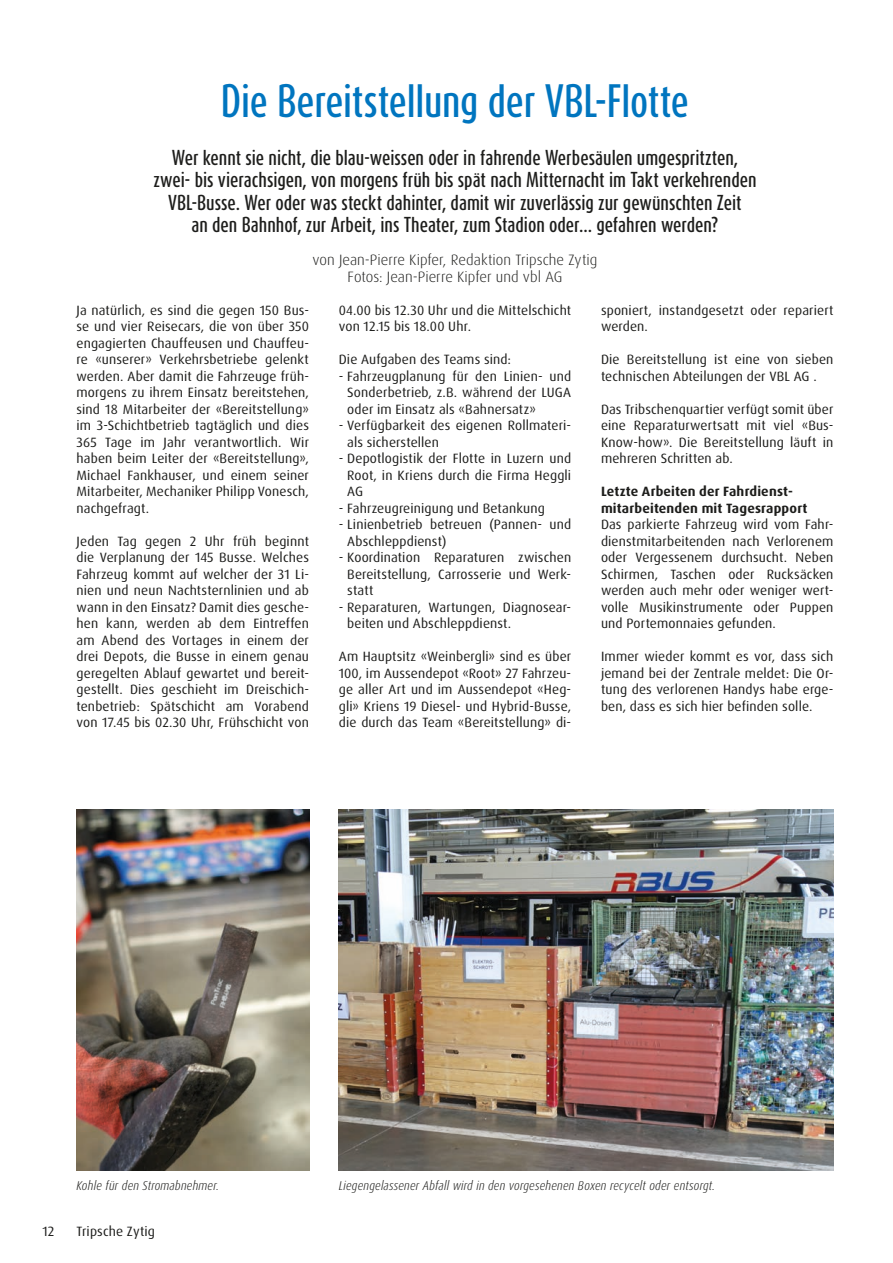
<style>
.page{position:relative;width:893px;height:1263px;background:#fff}
.page>*{position:absolute;margin:0;border:0;box-sizing:border-box;transform-origin:0 0}
.Titel{font:500 39px "Dax Compact Pro";letter-spacing:-.01em;color:#0075bf}
.Lead{font:500 18px/22.5px "Dax Compact Pro";letter-spacing:-.005em;color:#1d1d1b;text-align:center}
.Autor{font:300 15px "Dax";color:#1d1d1b}
.Grundtext{font:13.5px/16.5px "Dax Pro";letter-spacing:.01em;color:#1d1d1b;text-align:justify}
.Zwischentitel{font:700 13.5px/16.5px "Dax Pro";letter-spacing:.015em;color:#1d1d1b}
.Bildunterschrift{font:italic 300 condensed 12.75px "Dax Pro";letter-spacing:.015em;color:#1d1d1b}
</style>
<div class="page">
<img style="left:339px;top:809px;width:494px;height:361px">
<img style="left:77px;top:809px;width:232px;height:361px">
<p class="Titel" style="left:221px;top:75px;width:470px">Die Bereitstellung der VBL-Flotte</p>
<p class="Lead" style="left:153px;top:146px;width:605px">Wer kennt sie nicht, die blau-weissen oder in fahrende Werbesäulen umgespritzten, zwei- bis vierachsigen, von morgens früh bis spät nach Mitternacht im Takt verkehrenden VBL-Busse. Wer oder was steckt dahinter, damit wir zuverlässig zur gewünschten Zeit<br>an den Bahnhof, zur Arbeit, ins Theater, zum Stadion oder… gefahren werden?</p>
<p class="Autor" style="left:312px;top:252px;width:286px">von Jean-Pierre Kipfer, Redaktion Tripsche Zytig</p>
<p class="Autor" style="left:348px;top:268px;width:216px">Fotos: Jean-Pierre Kipfer und vbl AG</p>
<p class="Grundtext" style="left:77px;top:302px;width:234px">Ja natürlich, es sind die gegen 150 Bus&shy;se und vier Reisecars, die von über 350 engagierten Chauffeusen und Chauffeu&shy;re «unserer» Verkehrsbetriebe gelenkt werden. Aber damit die Fahrzeuge früh&shy;morgens zu ihrem Einsatz bereitstehen, sind 18 Mitarbeiter der «Bereitstellung» im 3-Schichtbetrieb tagtäglich und dies 365 Tage im Jahr verantwortlich. Wir haben beim Leiter der «Bereitstellung», Michael Fankhauser, und einem seiner Mitarbeiter, Mechaniker Philipp Vonesch, nachgefragt.</p>
<p class="Grundtext" style="left:77px;top:533px;width:234px">Jeden Tag gegen 2 Uhr früh beginnt die Verplanung der 145 Busse. Welches Fahrzeug kommt auf welcher der 31 Li&shy;nien und neun Nachtsternlinien und ab wann in den Einsatz? Damit dies gesche&shy;hen kann, werden ab dem Eintreffen am Abend des Vortages in einem der drei Depots, die Busse in einem genau geregelten Ablauf gewartet und bereit&shy;gestellt. Dies geschieht im Dreischich&shy;tenbetrieb: Spätschicht am Vorabend von 17.45 bis 02.30 Uhr, Frühschicht von</p>
<p class="Grundtext" style="left:339px;top:302px;width:234px">04.00 bis 12.30 Uhr und die Mittelschicht von 12.15 bis 18.00 Uhr.</p>
<p class="Grundtext" style="left:339px;top:351px;width:174px">Die Aufgaben des Teams sind:</p>
<p class="Grundtext" style="left:347px;top:368px;width:225px;text-indent:-9px">- Fahrzeugplanung für den Linien- und Sonderbetrieb, z.B. während der LUGA oder im Einsatz als «Bahnersatz»</p>
<p class="Grundtext" style="left:347px;top:417px;width:225px;text-indent:-9px">- Verfügbarkeit des eigenen Rollmateri&shy;als sicherstellen</p>
<p class="Grundtext" style="left:347px;top:450px;width:225px;text-indent:-9px">- Depotlogistik der Flotte in Luzern und Root, in Kriens durch die Firma Heggli AG</p>
<p class="Grundtext" style="left:339px;top:500px;width:208px">- Fahrzeugreinigung und Betankung</p>
<p class="Grundtext" style="left:347px;top:516px;width:225px;text-indent:-9px">- Linienbetrieb betreuen (Pannen- und<br>Abschleppdienst)</p>
<p class="Grundtext" style="left:347px;top:549px;width:225px;text-indent:-9px">- Koordination Reparaturen zwischen Bereitstellung, Carrosserie und Werk&shy;statt</p>
<p class="Grundtext" style="left:347px;top:599px;width:225px;text-indent:-9px">- Reparaturen, Wartungen, Diagnosear&shy;beiten und Abschleppdienst.</p>
<p class="Grundtext" style="left:339px;top:648px;width:234px">Am Hauptsitz «Weinbergli» sind es über 100, im Aussendepot «Root» 27 Fahrzeu&shy;ge aller Art und im Aussendepot «Heg&shy;gli» Kriens 19 Diesel- und Hybrid-Busse, die durch das Team «Bereitstellung» di-</p>
<p class="Grundtext" style="left:601px;top:302px;width:234px">sponiert, instandgesetzt oder repariert werden.</p>
<p class="Grundtext" style="left:601px;top:351px;width:234px">Die Bereitstellung ist eine von sieben technischen Abteilungen der VBL AG .</p>
<p class="Grundtext" style="left:601px;top:401px;width:234px">Das Tribschenquartier verfügt somit über eine Reparaturwertsatt mit viel «Bus-Know-how». Die Bereitstellung läuft in mehreren Schritten ab.</p>
<p class="Zwischentitel" style="left:601px;top:483px;width:208px">Letzte Arbeiten der Fahrdienst&shy;mitarbeitenden mit Tagesrapport</p>
<p class="Grundtext" style="left:601px;top:516px;width:234px">Das parkierte Fahrzeug wird vom Fahr&shy;dienstmitarbeitenden nach Verlorenem oder Vergessenem durchsucht. Neben Schirmen, Taschen oder Rucksäcken werden auch mehr oder weniger wert&shy;volle Musikinstrumente oder Puppen und Portemonnaies gefunden.</p>
<p class="Grundtext" style="left:601px;top:648px;width:234px">Immer wieder kommt es vor, dass sich jemand bei der Zentrale meldet: Die Or&shy;tung des verlorenen Handys habe erge&shy;ben, dass es sich hier befinden solle.</p>
<p class="Bildunterschrift" style="left:77px;top:1178px;width:144px">Kohle für den Stromabnehmer.</p>
<p class="Bildunterschrift" style="left:339px;top:1177px;width:378px">Liegengelassener Abfall wird in den vorgesehenen Boxen recycelt oder entsorgt.</p>
<p class="Grundtext" style="left:43px;top:1223px;width:14px">12</p>
<p class="Grundtext" style="left:77px;top:1223px;width:80px">Tripsche Zytig</p>
</div>
